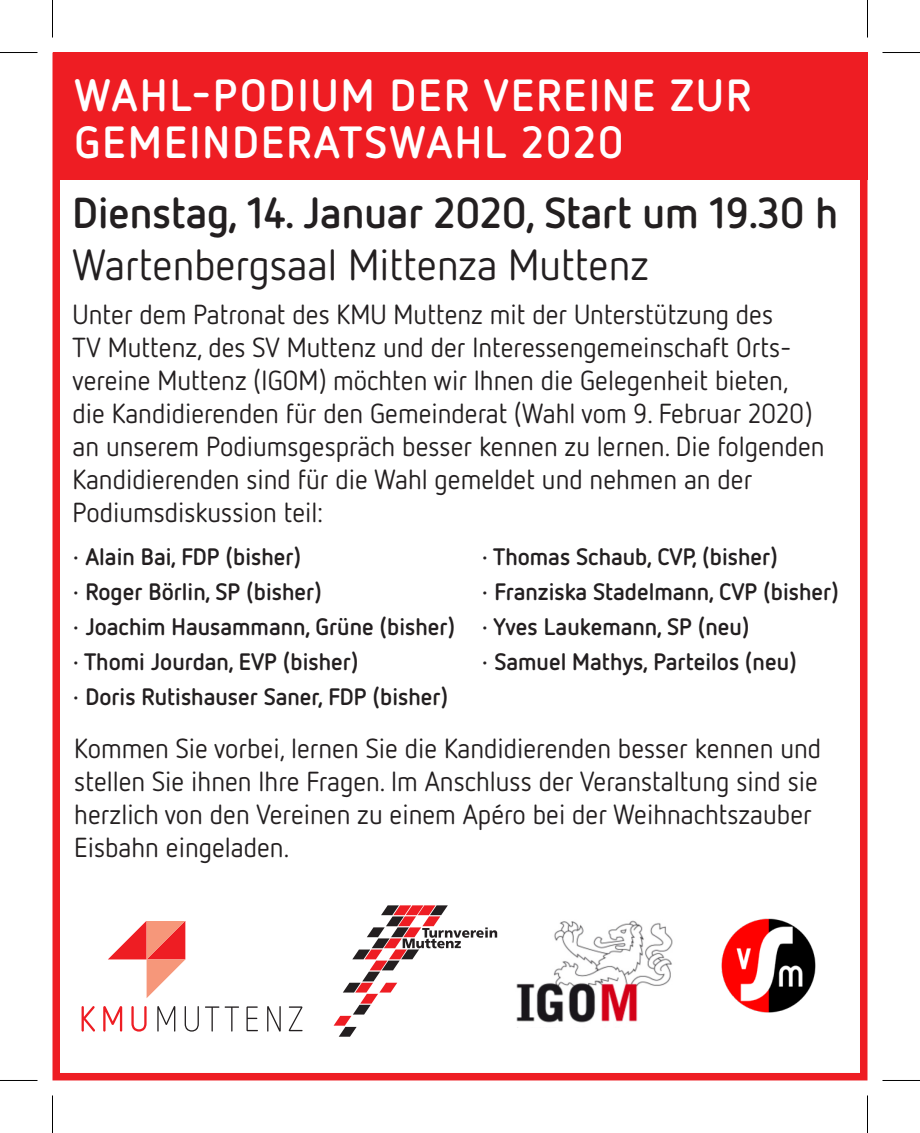
<style>
.page{position:relative;width:920px;height:1133px;background:#fff}
.page>*{position:absolute;margin:0;border:0;box-sizing:border-box;transform-origin:0 0}
.t1{font:700 45px "Netto OT";letter-spacing:.05em;color:#fff}
.t2{font:700 43.25px/52px "Netto OT";color:#231f20}
.t3{font:27.5px/33px "Netto OT";color:#231f20}
.t4{font:700 23.75px/35px "Netto OT";color:#231f20}
.s1{font-weight:400}
</style>
<div class="page">
<div style="left:52px;top:52px;width:815px;height:1028px;border:8px solid #ee1d23"></div>
<div style="left:52px;top:53px;width:815px;height:127px;background:#ee1d23"></div>
<img style="left:516px;top:920px;width:157px;height:103px">
<svg style="left:82px;top:1006px;width:13px;height:25px"></svg>
<svg style="left:103px;top:1006px;width:19px;height:25px"></svg>
<svg style="left:131px;top:1006px;width:16px;height:25px"></svg>
<svg style="left:157px;top:1006px;width:18px;height:25px"></svg>
<svg style="left:185px;top:1006px;width:14px;height:25px"></svg>
<svg style="left:205px;top:1006px;width:14px;height:25px"></svg>
<svg style="left:225px;top:1006px;width:14px;height:25px"></svg>
<svg style="left:246px;top:1006px;width:12px;height:25px"></svg>
<svg style="left:267px;top:1006px;width:14px;height:25px"></svg>
<svg style="left:289px;top:1006px;width:14px;height:25px"></svg>
<svg style="left:108px;top:921px;width:77px;height:77px"></svg>
<svg style="left:334px;top:905px;width:163px;height:131px"></svg>
<img style="left:721px;top:918px;width:95px;height:95px">
<hr style="left:0;top:52px;width:38px;height:1px;background:#000">
<hr style="left:882px;top:52px;width:38px;height:1px;background:#000">
<hr style="left:0;top:1080px;width:38px;height:1px;background:#000">
<hr style="left:882px;top:1080px;width:38px;height:1px;background:#000">
<hr style="left:52px;top:0;width:1px;height:38px;background:#000">
<hr style="left:52px;top:1095px;width:1px;height:38px;background:#000">
<hr style="left:867px;top:0;width:1px;height:38px;background:#000">
<hr style="left:867px;top:1095px;width:1px;height:38px;background:#000">
<p class="t1" style="left:75px;top:66px;width:678px">WAHL-PODIUM DER VEREINE ZUR</p>
<p class="t1" style="left:75px;top:114px;width:551px">GEMEINDERATSWAHL 2020</p>
<p class="t2" style="left:73px;top:185px;width:767px">Dienstag, 14. Januar 2020, Start um 19.30 h<br><span class="s1">Wartenbergsaal Mittenza Muttenz</span></p>
<p class="t3" style="left:73px;top:297px;width:702px">Unter dem Patronat des KMU Muttenz mit der Unterstützung des</p>
<p class="t3" style="left:73px;top:330px;width:720px">TV Muttenz, des SV Muttenz und der Interessengemeinschaft Orts-</p>
<p class="t3" style="left:73px;top:363px;width:717px">vereine Muttenz (IGOM) möchten wir Ihnen die Gelegenheit bieten,</p>
<p class="t3" style="left:73px;top:396px;width:754px">die Kandidierenden für den Gemeinderat (Wahl vom 9. Februar 2020) an unserem Podiumsgespräch besser kennen zu lernen. Die folgenden<br>Kandidierenden sind für die Wahl gemeldet und nehmen an der</p>
<p class="t3" style="left:73px;top:495px;width:252px">Podiumsdiskussion teil:</p>
<p class="t4" style="left:73px;top:538px;width:230px">· Alain Bai, FDP (bisher)</p>
<p class="t4" style="left:73px;top:573px;width:251px">· Roger Börlin, SP (bisher)</p>
<p class="t4" style="left:73px;top:608px;width:384px">· Joachim Hausammann, Grüne (bisher)</p>
<p class="t4" style="left:73px;top:643px;width:287px">· Thomi Jourdan, EVP (bisher)</p>
<p class="t4" style="left:73px;top:678px;width:377px">· Doris Rutishauser Saner, FDP (bisher)</p>
<p class="t4" style="left:482px;top:538px;width:359px">· Thomas Schaub, CVP, (bisher)<br>· Franziska Stadelmann, CVP (bisher)</p>
<p class="t4" style="left:482px;top:608px;width:269px">· Yves Laukemann, SP (neu)</p>
<p class="t4" style="left:482px;top:643px;width:317px">· Samuel Mathys, Parteilos (neu)</p>
<p class="t3" style="left:74px;top:731px;width:748px">Kommen Sie vorbei, lernen Sie die Kandidierenden besser kennen und stellen Sie ihnen Ihre Fragen. Im Anschluss der Veranstaltung sind sie herzlich von den Vereinen zu einem Apéro bei der Weihnachtszauber Eisbahn eingeladen.</p>
</div>
